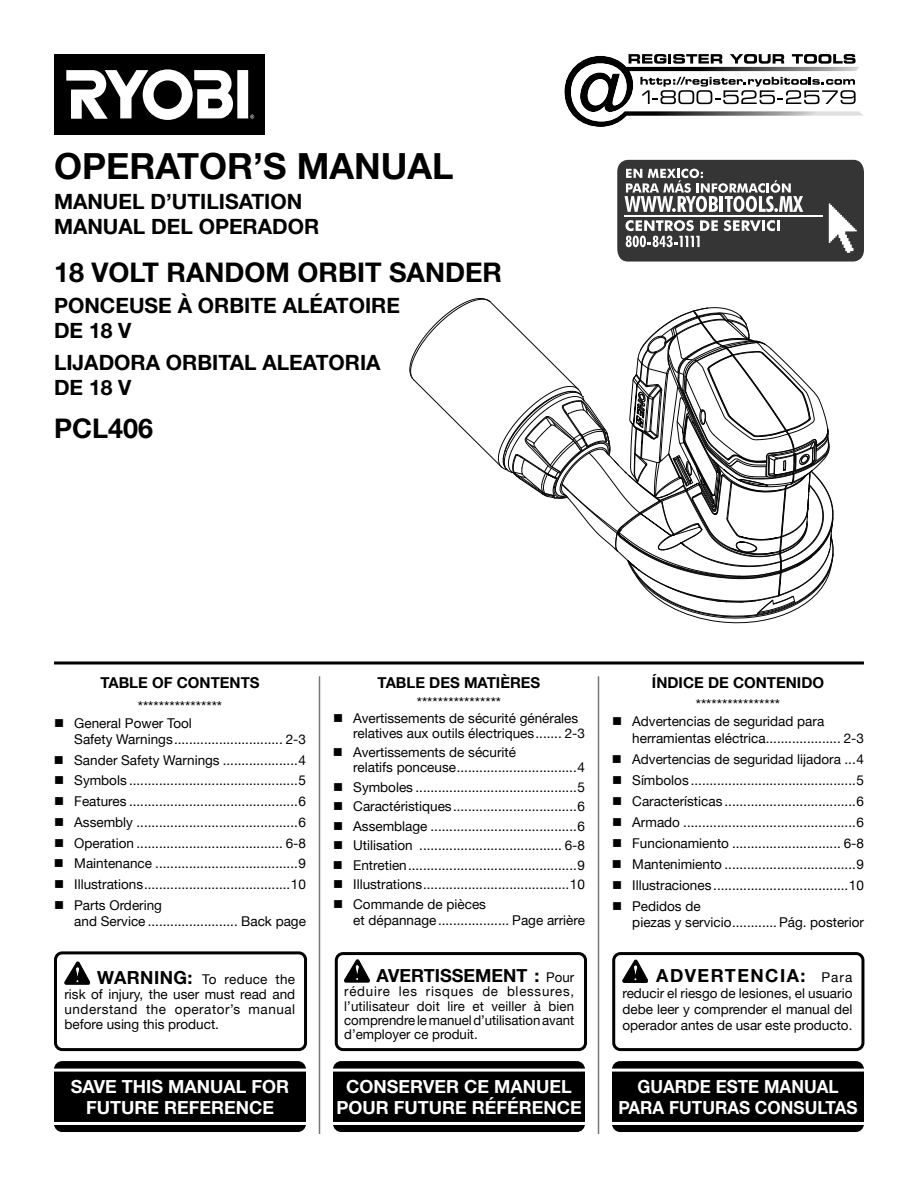
<style>
.page{position:relative;width:918px;height:1188px;background:#fff}
.page>*{position:absolute;margin:0;border:0;box-sizing:border-box;transform-origin:0 0}
.Heading_2{font:700 36px "Helvetica Neue";color:#000}
.Heading_2-2{font:700 27px "Helvetica Neue";color:#000}
.Heading_2-3{font:700 21px/25.2px "Helvetica Neue";color:#000}
.HEADING{font:700 18px/21px "Helvetica Neue";color:#fff;text-align:center}
.HEADING-2{font:700 18px/21px "Helvetica Neue";color:#fff;text-align:center;scale:.95 1}
.Body_text{font:700 18px "Helvetica Neue";color:#000}
.Body_text-2{font:700 18px "Helvetica Neue";letter-spacing:.08em;color:#000}
.t1{font:700 15px "Helvetica Neue";color:#000}
.t2{font:15px "Helvetica Neue";color:#000}
.Body_text-3{font:13.5px/15px "Helvetica Neue";color:#000}
.s1{font-weight:700;font-size:18px}
.s2{font-weight:400;font-size:13.5px}
</style>
<div class="page">
<div style="left:334px;top:1063px;width:250px;height:68px;background:#000;border-radius:7px"></div>
<div style="left:333px;top:1061px;width:252px;height:71px;border:3px solid #000;border-radius:7px"></div>
<div style="left:56px;top:1063px;width:248px;height:68px;background:#000;border-radius:7px"></div>
<div style="left:54px;top:1061px;width:252px;height:71px;border:3px solid #000;border-radius:7px"></div>
<div style="left:614px;top:1063px;width:248px;height:68px;background:#000;border-radius:7px"></div>
<div style="left:612px;top:1061px;width:252px;height:71px;border:3px solid #000;border-radius:7px"></div>
<hr style="left:40px;top:1122px;width:838px;height:3px;background:#fff">
<hr style="left:40px;top:1069px;width:838px;height:3px;background:#fff">
<div style="left:54px;top:951px;width:253px;height:100px;border:3px solid #000;border-radius:7px"></div>
<svg style="left:65px;top:962px;width:25px;height:22px"></svg>
<div style="left:612px;top:952px;width:252px;height:99px;border:3px solid #000;border-radius:7px"></div>
<div style="left:335px;top:952px;width:252px;height:99px;border:3px solid #000;border-radius:7px"></div>
<svg style="left:623px;top:960px;width:25px;height:22px"></svg>
<svg style="left:344px;top:960px;width:26px;height:22px"></svg>
<hr style="left:54px;top:662px;width:810px;height:2px;background:#000">
<hr style="left:319px;top:676px;width:1px;height:458px;background:#767676">
<hr style="left:598px;top:676px;width:1px;height:458px;background:#767676">
<svg style="left:564px;top:54px;width:244px;height:73px"></svg>
<div style="left:54px;top:54px;width:210px;height:80px;background:#000"></div>
<div style="left:237px;top:70px;width:11px;height:48px;background:#fff"></div>
<svg style="left:250px;top:115px;width:4px;height:4px"></svg>
<svg style="left:66px;top:69px;width:167px;height:51px"></svg>
<svg style="left:808px;top:54px;width:55px;height:62px"></svg>
<svg style="left:406px;top:159px;width:458px;height:681px"></svg>
<p class="Heading_2" style="left:54px;top:144px;width:401px">OPERATOR’S MANUAL</p>
<p class="Heading_2-3" style="left:54px;top:189px;width:250px">MANUEL D’UTILISATION</p>
<p class="Heading_2-3" style="left:54px;top:214px;width:267px">MANUAL DEL OPERADOR</p>
<p class="Heading_2-2" style="left:54px;top:255px;width:450px">18 VOLT RANDOM ORBIT SANDER</p>
<p class="Heading_2-3" style="left:54px;top:293px;width:348px">PONCEUSE À ORBITE ALÉATOIRE<br>DE 18 V</p>
<p class="Heading_2-3" style="left:54px;top:349px;width:328px">LIJADORA ORBITAL ALEATORIA<br>DE 18 V</p>
<p class="Heading_2-2" style="left:54px;top:411px;width:101px">PCL406</p>
<p class="t1" style="left:100px;top:673px;width:161px">TABLE OF CONTENTS</p>
<p class="t2" style="left:138px;top:697px;width:86px">****************</p>
<p class="Body_text-3" style="left:74px;top:715px;width:233px;line-height:16.2px;text-indent:-20px">■ General Power Tool<br>Safety Warnings............................. 2-3</p>
<p class="Body_text-3" style="left:54px;top:752px;width:253px">■ Sander Safety Warnings ....................4</p>
<p class="Body_text-3" style="left:54px;top:773px;width:253px">■ Symbols .............................................5</p>
<p class="Body_text-3" style="left:54px;top:794px;width:253px">■ Features .............................................6</p>
<p class="Body_text-3" style="left:54px;top:814px;width:253px">■ Assembly ...........................................6</p>
<p class="Body_text-3" style="left:54px;top:835px;width:253px">■ Operation ....................................... 6-8</p>
<p class="Body_text-3" style="left:54px;top:856px;width:253px">■ Maintenance ......................................9</p>
<p class="Body_text-3" style="left:54px;top:876px;width:253px">■ Illustrations.......................................10</p>
<p class="Body_text-3" style="left:74px;top:897px;width:233px;line-height:16.2px;text-indent:-20px">■ Parts Ordering<br>and Service ........................ Back page</p>
<p class="Body_text-3" style="left:64px;top:972px;width:232px;text-align:justify;text-indent:33px"><span class="s1">WARNING:</span> To reduce the risk of injury, the user must read and understand the operator’s manual before using this product.</p>
<p class="HEADING" style="left:71px;top:1076px;width:220px">SAVE THIS MANUAL FOR<br>FUTURE REFERENCE</p>
<p class="t1" style="left:378px;top:673px;width:164px">TABLE DES MATIÈRES</p>
<p class="t2" style="left:417px;top:693px;width:86px">****************</p>
<p class="Body_text-3" style="left:353px;top:710px;width:233px;text-indent:-20px">■ Avertissements de sécurité générales relatives aux outils électriques....... 2-3</p>
<p class="Body_text-3" style="left:353px;top:745px;width:233px;text-indent:-20px">■ Avertissements de sécurité<br>relatifs ponceuse................................4</p>
<p class="Body_text-3" style="left:333px;top:779px;width:253px">■ Symboles ...........................................5</p>
<p class="Body_text-3" style="left:333px;top:799px;width:253px">■ Caractéristiques.................................6</p>
<p class="Body_text-3" style="left:333px;top:818px;width:253px">■ Assemblage .......................................6</p>
<p class="Body_text-3" style="left:333px;top:838px;width:253px">■ Utilisation ...................................... 6-8</p>
<p class="Body_text-3" style="left:333px;top:857px;width:253px">■ Entretien.............................................9</p>
<p class="Body_text-3" style="left:333px;top:877px;width:253px">■ Illustrations.......................................10</p>
<p class="Body_text-3" style="left:353px;top:895px;width:233px;line-height:16.5px;text-indent:-20px">■ Commande de pièces<br>et dépannage................... Page arrière</p>
<p class="Body_text" style="left:377px;top:965px;width:199px">AVERTISSEMENT : <span class="s2">Pour</span></p>
<p class="Body_text-3" style="left:344px;top:984px;width:232px;line-height:14.2px;text-align:justify">réduire les risques de blessures, l’utilisateur doit lire et veiller à bien comprendre le manuel d’utilisation avant d’employer ce produit.</p>
<p class="HEADING" style="left:336px;top:1076px;width:247px">CONSERVER CE MANUEL<br>POUR FUTURE RÉFÉRENCE</p>
<p class="t1" style="left:652px;top:673px;width:174px">ÍNDICE DE CONTENIDO</p>
<p class="t2" style="left:696px;top:695px;width:86px">****************</p>
<p class="Body_text-3" style="left:632px;top:713px;width:233px;line-height:16.5px;text-indent:-20px">■ Advertencias de seguridad para herramientas eléctrica.................... 2-3</p>
<p class="Body_text-3" style="left:612px;top:751px;width:253px">■ Advertencias de seguridad lijadora ...4</p>
<p class="Body_text-3" style="left:612px;top:772px;width:253px">■ Símbolos ............................................5</p>
<p class="Body_text-3" style="left:612px;top:793px;width:253px">■ Características ...................................6</p>
<p class="Body_text-3" style="left:612px;top:814px;width:253px">■ Armado ..............................................6</p>
<p class="Body_text-3" style="left:612px;top:835px;width:253px">■ Funcionamiento ............................. 6-8</p>
<p class="Body_text-3" style="left:612px;top:856px;width:253px">■ Mantenimiento ...................................9</p>
<p class="Body_text-3" style="left:612px;top:877px;width:253px">■ Illustraciones ....................................10</p>
<p class="Body_text-3" style="left:632px;top:898px;width:233px;line-height:16.5px;text-indent:-20px">■ Pedidos de<br>piezas y servicio............Pág. posterior</p>
<p class="Body_text-2" style="left:656px;top:965px;width:198px">ADVERTENCIA: <span class="s2">Para</span></p>
<p class="Body_text-3" style="left:622px;top:985px;width:231px;line-height:15.8px;text-align:justify">reducir el riesgo de lesiones, el usuario debe leer y comprender el manual del operador antes de usar este producto.</p>
<p class="HEADING-2" style="left:618px;top:1076px;width:253px">GUARDE ESTE MANUAL<br>PARA FUTURAS CONSULTAS</p>
</div>
